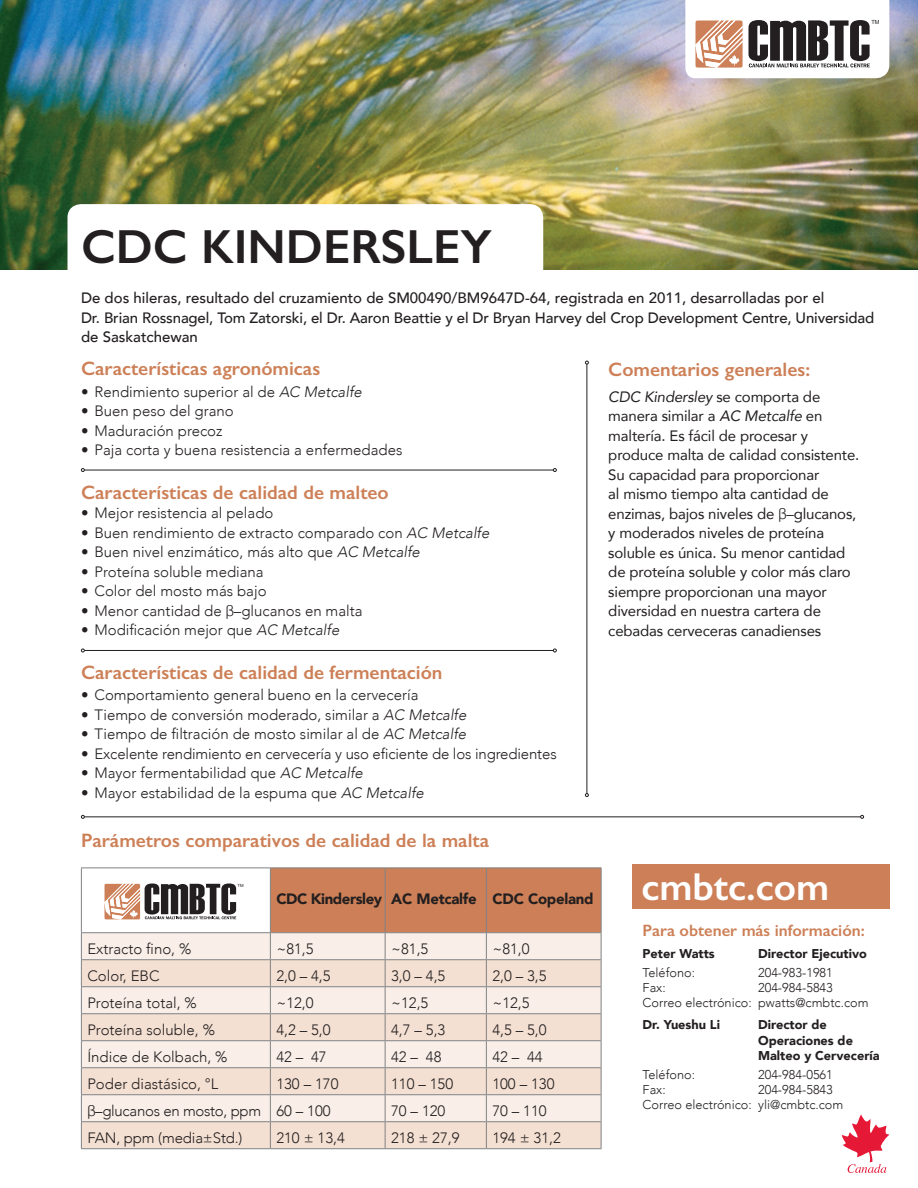
<style>
.page{position:relative;width:918px;height:1188px;background:#fff}
.page>*{position:absolute;margin:0;border:0;box-sizing:border-box;transform-origin:0 0}
.t1{font:600 48px "Gill Sans";color:#231f20}
.t2{font:600 39px "Gill Sans";color:#fff}
.t3{font:600 19.5px "Gill Sans";color:#cd8057}
.t4{font:600 16.5px "Gill Sans";color:#cd8057}
.t5{font:300 15px "Avenir";color:#231f20}
.t6{font:15px/19.5px "Avenir";letter-spacing:-.01em;color:#231f20}
.t7{font:500 15px/19.5px "Avenir";color:#231f20}
.t8{font:900 15px "Avenir";letter-spacing:-.02em;color:#231f20}
.t9{font:300 15px "Avenir";letter-spacing:-.02em;color:#231f20}
.t10{font:300 12.75px/15.3px "Avenir";color:#231f20}
.t11{font:900 12.75px/15.3px "Avenir";color:#231f20}
.t12{font:5.7px "Arial";color:#231f20}
.t13{font:4.2px "Arial";color:#231f20}
.s1{font-style:italic}
.s2{font-family:"Helvetica"}
.s3{font-family:"Helvetica";font-weight:300}
</style>
<div class="page">
<img style="left:0;top:0;width:918px;height:270px">
<svg style="left:842px;top:1114px;width:47px;height:59px"></svg>
<div style="left:632px;top:865px;width:257px;height:44px;background:#cd8057"></div>
<svg style="left:685px;top:0;width:204px;height:78px"></svg>
<hr style="left:84px;top:470px;width:469px;height:1px;background:#231f20">
<svg style="left:81px;top:468px;width:4px;height:4px"></svg>
<svg style="left:553px;top:468px;width:4px;height:4px"></svg>
<hr style="left:84px;top:650px;width:469px;height:1px;background:#231f20">
<hr style="left:84px;top:816px;width:777px;height:1px;background:#231f20">
<svg style="left:81px;top:815px;width:4px;height:4px"></svg>
<svg style="left:860px;top:815px;width:4px;height:4px"></svg>
<div style="left:82px;top:933px;width:188px;height:26px;background:#f9efe8"></div>
<svg style="left:82px;top:960px;width:188px;height:188px;background:#f5e5da"></svg>
<hr style="left:81px;top:868px;width:189px;height:1px;background:#808285">
<hr style="left:81px;top:868px;width:1px;height:64px;background:#808285">
<hr style="left:81px;top:932px;width:189px;height:1px;background:#808285">
<hr style="left:81px;top:959px;width:189px;height:1px;background:#808285">
<hr style="left:81px;top:986px;width:189px;height:1px;background:#808285">
<hr style="left:81px;top:1121px;width:189px;height:1px;background:#808285">
<hr style="left:81px;top:1148px;width:189px;height:1px;background:#808285">
<hr style="left:385px;top:1148px;width:101px;height:1px;background:#808285">
<hr style="left:486px;top:1148px;width:116px;height:1px;background:#808285">
<hr style="left:81px;top:1013px;width:189px;height:1px;background:#808285">
<hr style="left:81px;top:1040px;width:189px;height:1px;background:#808285">
<hr style="left:81px;top:1067px;width:189px;height:1px;background:#808285">
<svg style="left:81px;top:933px;width:1px;height:215px"></svg>
<hr style="left:81px;top:1094px;width:189px;height:1px;background:#808285">
<hr style="left:270px;top:1148px;width:115px;height:1px;background:#808285">
<svg style="left:270px;top:868px;width:332px;height:280px;background:#e8ccbb"></svg>
<hr style="left:486px;top:1094px;width:116px;height:1px;background:#808285">
<svg style="left:105px;top:883px;width:131px;height:36px"></svg>
<svg style="left:68px;top:204px;width:475px;height:66px"></svg>
<hr style="left:587px;top:364px;width:1px;height:430px;background:#231f20">
<svg style="left:585px;top:793px;width:4px;height:4px"></svg>
<p class="t1" style="left:81px;top:217px;width:412px">CDC KINDERSLEY</p>
<p class="t12" style="left:871px;top:19px;width:10px">TM</p>
<p class="t7" style="left:81px;top:288px;width:795px">De dos hileras, resultado del cruzamiento de SM00490/BM9647D-64, registrada en 2011, desarrolladas por el<br>Dr. Brian Rossnagel, Tom Zatorski, el Dr. Aaron Beattie y el Dr Bryan Harvey del Crop Development Centre, Universidad de Saskatchewan</p>
<p class="t3" style="left:81px;top:356px;width:241px">Características agronómicas</p>
<p class="t5" style="left:81px;top:382px;width:282px">• Rendimiento superior al de <span class="s1">AC Metcalfe</span></p>
<p class="t5" style="left:81px;top:402px;width:154px">• Buen peso del grano</p>
<p class="t5" style="left:81px;top:421px;width:143px">• Maduración precoz</p>
<p class="t5" style="left:81px;top:441px;width:323px">• Paja corta y buena resistencia a enfermedades</p>
<p class="t3" style="left:81px;top:480px;width:309px">Características de calidad de malteo</p>
<p class="t5" style="left:81px;top:504px;width:194px">• Mejor resistencia al pelado</p>
<p class="t5" style="left:81px;top:524px;width:410px">• Buen rendimiento de extracto comparado con <span class="s1">AC Metcalfe</span></p>
<p class="t5" style="left:81px;top:543px;width:340px">• Buen nivel enzimático, más alto que <span class="s1">AC Metcalfe</span></p>
<p class="t5" style="left:81px;top:563px;width:184px">• Proteína soluble mediana</p>
<p class="t5" style="left:81px;top:582px;width:187px">• Color del mosto más bajo</p>
<p class="t5" style="left:81px;top:602px;width:283px">• Menor cantidad de <span class="s2">β</span>–glucanos en malta</p>
<p class="t5" style="left:81px;top:621px;width:260px">• Modificación mejor que <span class="s1">AC Metcalfe</span></p>
<p class="t3" style="left:81px;top:660px;width:363px">Características de calidad de fermentación</p>
<p class="t5" style="left:81px;top:686px;width:339px">• Comportamiento general bueno en la cervecería</p>
<p class="t5" style="left:81px;top:706px;width:387px">• Tiempo de conversión moderado, similar a <span class="s1">AC Metcalfe</span></p>
<p class="t5" style="left:81px;top:725px;width:387px">• Tiempo de filtración de mosto similar al de <span class="s1">AC Metcalfe</span></p>
<p class="t5" style="left:81px;top:745px;width:477px">• Excelente rendimiento en cervecería y uso eficiente de los ingredientes</p>
<p class="t5" style="left:81px;top:764px;width:283px">• Mayor fermentabilidad que <span class="s1">AC Metcalfe</span></p>
<p class="t5" style="left:81px;top:784px;width:344px">• Mayor estabilidad de la espuma que <span class="s1">AC Metcalfe</span></p>
<p class="t3" style="left:81px;top:828px;width:410px">Parámetros comparativos de calidad de la malta</p>
<p class="t13" style="left:238px;top:882px;width:8px">TM</p>
<p class="t8" style="left:276px;top:886px;width:107px">CDC Kindersley</p>
<p class="t8" style="left:391px;top:886px;width:87px">AC Metcalfe</p>
<p class="t8" style="left:492px;top:886px;width:103px">CDC Copeland</p>
<p class="t5" style="left:87px;top:940px;width:105px">Extracto fino, %</p>
<p class="t5" style="left:276px;top:940px;width:39px">~81,5</p>
<p class="t5" style="left:391px;top:940px;width:39px">~81,5</p>
<p class="t5" style="left:492px;top:940px;width:39px">~81,0</p>
<p class="t5" style="left:87px;top:967px;width:74px">Color, EBC</p>
<p class="t5" style="left:276px;top:967px;width:56px">2,0 – 4,5</p>
<p class="t5" style="left:391px;top:967px;width:56px">3,0 – 4,5</p>
<p class="t5" style="left:492px;top:967px;width:56px">2,0 – 3,5</p>
<p class="t5" style="left:87px;top:994px;width:111px">Proteína total, %</p>
<p class="t5" style="left:276px;top:994px;width:39px">~12,0</p>
<p class="t5" style="left:391px;top:994px;width:39px">~12,5</p>
<p class="t5" style="left:492px;top:994px;width:39px">~12,5</p>
<p class="t5" style="left:87px;top:1021px;width:129px">Proteína soluble, %</p>
<p class="t5" style="left:276px;top:1021px;width:56px">4,2 – 5,0</p>
<p class="t5" style="left:391px;top:1021px;width:56px">4,7 – 5,3</p>
<p class="t5" style="left:492px;top:1021px;width:56px">4,5 – 5,0</p>
<p class="t5" style="left:87px;top:1048px;width:142px">Índice de Kolbach, %</p>
<p class="t5" style="left:276px;top:1048px;width:52px">42 – 47</p>
<p class="t5" style="left:391px;top:1048px;width:52px">42 – 48</p>
<p class="t5" style="left:492px;top:1048px;width:52px">42 – 44</p>
<p class="t5" style="left:87px;top:1075px;width:133px">Poder diastásico, °L</p>
<p class="t5" style="left:276px;top:1075px;width:64px">130 – 170</p>
<p class="t5" style="left:391px;top:1075px;width:64px">110 – 150</p>
<p class="t5" style="left:492px;top:1075px;width:64px">100 – 130</p>
<p class="t9" style="left:87px;top:1102px;width:175px"><span class="s2">β</span>–glucanos en mosto, ppm</p>
<p class="t5" style="left:276px;top:1102px;width:56px">60 – 100</p>
<p class="t5" style="left:391px;top:1102px;width:56px">70 – 120</p>
<p class="t5" style="left:492px;top:1102px;width:56px">70 – 110</p>
<p class="t5" style="left:87px;top:1129px;width:157px">FAN, ppm (media±Std.)</p>
<p class="t5" style="left:276px;top:1129px;width:70px">210 ± 13,4</p>
<p class="t5" style="left:391px;top:1129px;width:70px">218 ± 27,9</p>
<p class="t5" style="left:492px;top:1129px;width:70px">194 ± 31,2</p>
<p class="t3" style="left:608px;top:357px;width:203px">Comentarios generales:</p>
<p class="t6" style="left:608px;top:387px;width:253px"><span class="s1">CDC Kindersley</span> se comporta de manera similar a <span class="s1">AC Metcalfe</span> en maltería. Es fácil de procesar y produce malta de calidad consistente.<br>Su capacidad para proporcionar<br>al mismo tiempo alta cantidad de enzimas, bajos niveles de <span class="s3">β</span>–glucanos, y moderados niveles de proteína soluble es única. Su menor cantidad de proteína soluble y color más claro siempre proporcionan una mayor diversidad en nuestra cartera de cebadas cerveceras canadienses</p>
<h2 class="t2" style="left:642px;top:863px;width:189px">cmbtc.com</h2>
<p class="t4" style="left:643px;top:920px;width:224px">Para obtener más información:</p>
<p class="t11" style="left:643px;top:946px;width:74px">Peter Watts</p>
<p class="t11" style="left:758px;top:946px;width:110px">Director Ejecutivo</p>
<p class="t10" style="left:643px;top:965px;width:54px">Teléfono:</p>
<p class="t10" style="left:758px;top:965px;width:76px">204-983-1981</p>
<p class="t10" style="left:643px;top:980px;width:25px">Fax:</p>
<p class="t10" style="left:643px;top:980px;width:228px;text-indent:116px">204-984-5843<br>Correo electrónico: pwatts@cmbtc.com</p>
<p class="t11" style="left:643px;top:1017px;width:79px">Dr. Yueshu Li</p>
<p class="t11" style="left:758px;top:1017px;width:123px">Director de<br>Operaciones de<br>Malteo y Cervecería</p>
<p class="t10" style="left:643px;top:1067px;width:54px">Teléfono:</p>
<p class="t10" style="left:758px;top:1067px;width:76px">204-984-0561</p>
<p class="t10" style="left:643px;top:1082px;width:25px">Fax:</p>
<p class="t10" style="left:643px;top:1082px;width:202px;text-indent:116px">204-984-5843<br>Correo electrónico: yli@cmbtc.com</p>
</div>
